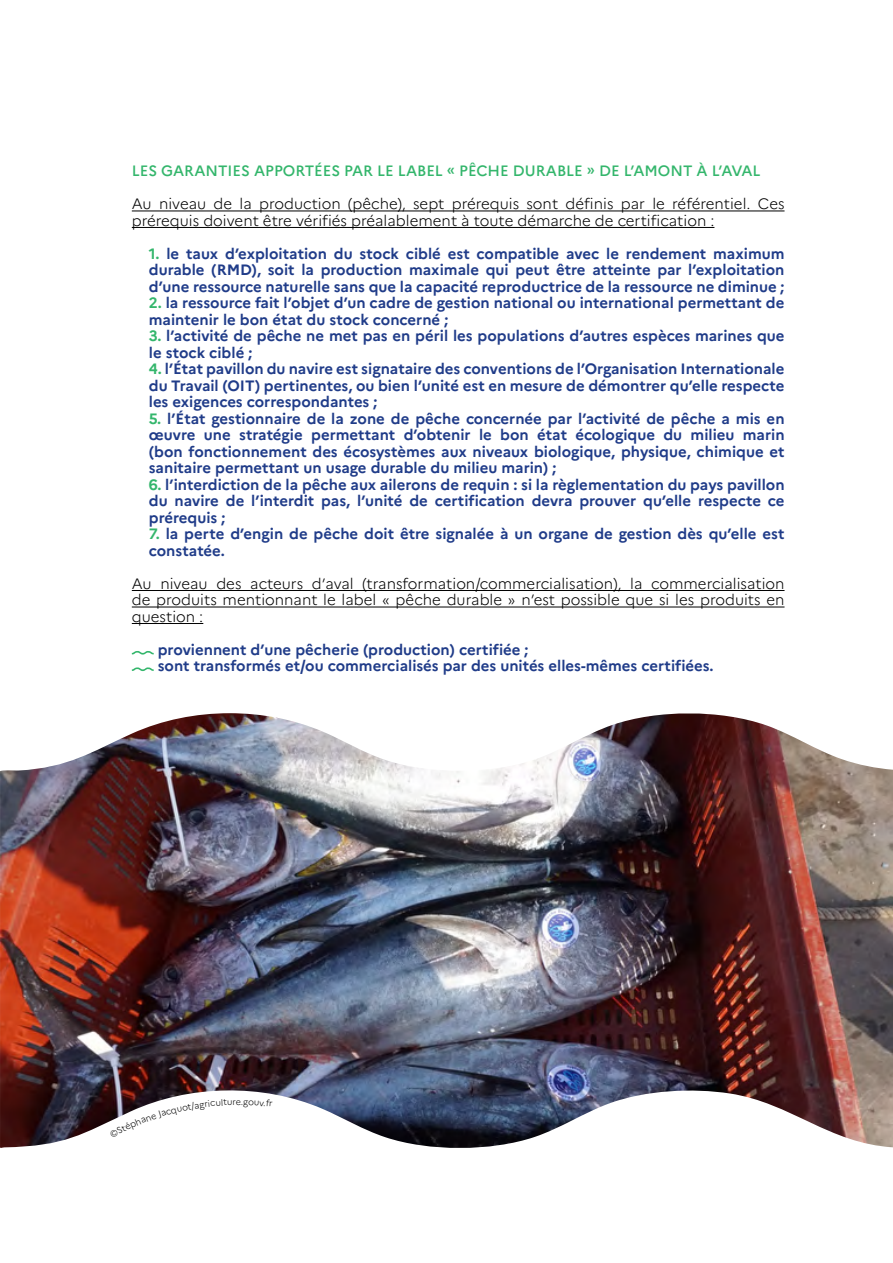
<style>
.page{position:relative;width:893px;height:1263px;background:#fff}
.page>*{position:absolute;margin:0;border:0;box-sizing:border-box;transform-origin:0 0}
.t1{font:700 15px/16.5px "Marianne";color:#203c89;text-align:justify}
.t2{font:300 15px/16.5px "Marianne";color:#000}
.t3{font:500 15px "Marianne";color:#34b66c}
.t4{font:300 9px "Marianne";color:#000}
.s1{color:#34b66c}
</style>
<div class="page">
<hr style="left:132px;top:211px;width:652px;height:1px;background:#000">
<hr style="left:132px;top:227px;width:582px;height:1px;background:#000">
<hr style="left:132px;top:590px;width:652px;height:1px;background:#000">
<hr style="left:132px;top:607px;width:652px;height:1px;background:#000">
<hr style="left:132px;top:623px;width:71px;height:1px;background:#000">
<svg style="left:132px;top:651px;width:22px;height:4px"></svg>
<svg style="left:132px;top:667px;width:22px;height:4px"></svg>
<img style="left:0;top:713px;width:893px;height:435px">
<svg style="left:110px;top:1099px;width:126px;height:39px"></svg>
<svg style="left:242px;top:1099px;width:31px;height:8px"></svg>
<p class="t3" style="left:132px;top:159px;width:630px">LES GARANTIES APPORTÉES PAR LE LABEL « PÊCHE DURABLE » DE L’AMONT À L’AVAL</p>
<p class="t2" style="left:132px;top:194px;width:654px">Au niveau de la production (pêche), sept prérequis sont définis par le référentiel. Ces prérequis doivent être vérifiés préalablement à toute démarche de certification :</p>
<p class="t1" style="left:149px;top:244px;width:637px"><span class="s1">1.</span> le taux d’exploitation du stock ciblé est compatible avec le rendement maximum durable (RMD), soit la production maximale qui peut être atteinte par l’exploitation d’une ressource naturelle sans que la capacité reproductrice de la ressource ne diminue ;</p>
<p class="t1" style="left:149px;top:293px;width:637px"><span class="s1">2.</span> la ressource fait l’objet d’un cadre de gestion national ou international permettant de maintenir le bon état du stock concerné ;</p>
<p class="t1" style="left:149px;top:326px;width:637px"><span class="s1">3.</span> l’activité de pêche ne met pas en péril les populations d’autres espèces marines que le stock ciblé ;</p>
<p class="t1" style="left:149px;top:359px;width:637px"><span class="s1">4.</span> l’État pavillon du navire est signataire des conventions de l’Organisation Internationale du Travail (OIT) pertinentes, ou bien l’unité est en mesure de démontrer qu’elle respecte les exigences correspondantes ;</p>
<p class="t1" style="left:149px;top:409px;width:637px"><span class="s1">5.</span> l’État gestionnaire de la zone de pêche concernée par l’activité de pêche a mis en œuvre une stratégie permettant d’obtenir le bon état écologique du milieu marin (bon fonctionnement des écosystèmes aux niveaux biologique, physique, chimique et sanitaire permettant un usage durable du milieu marin) ;</p>
<p class="t1" style="left:149px;top:475px;width:637px"><span class="s1">6.</span> l’interdiction de la pêche aux ailerons de requin : si la règlementation du pays pavillon du navire de l’interdit pas, l’unité de certification devra prouver qu’elle respecte ce prérequis ;</p>
<p class="t1" style="left:149px;top:524px;width:637px"><span class="s1">7.</span> la perte d’engin de pêche doit être signalée à un organe de gestion dès qu’elle est constatée.</p>
<p class="t2" style="left:132px;top:574px;width:654px;text-align:justify">Au niveau des acteurs d’aval (transformation/commercialisation), la commercialisation de produits mentionnant le label « pêche durable » n’est possible que si les produits en question :</p>
<p class="t1" style="left:158px;top:640px;width:557px">proviennent d’une pêcherie (production) certifiée ;<br>sont transformés et/ou commercialisés par des unités elles-mêmes certifiées.</p>
<p class="t4" style="left:236px;top:1095px;width:7px">e</p>
</div>
